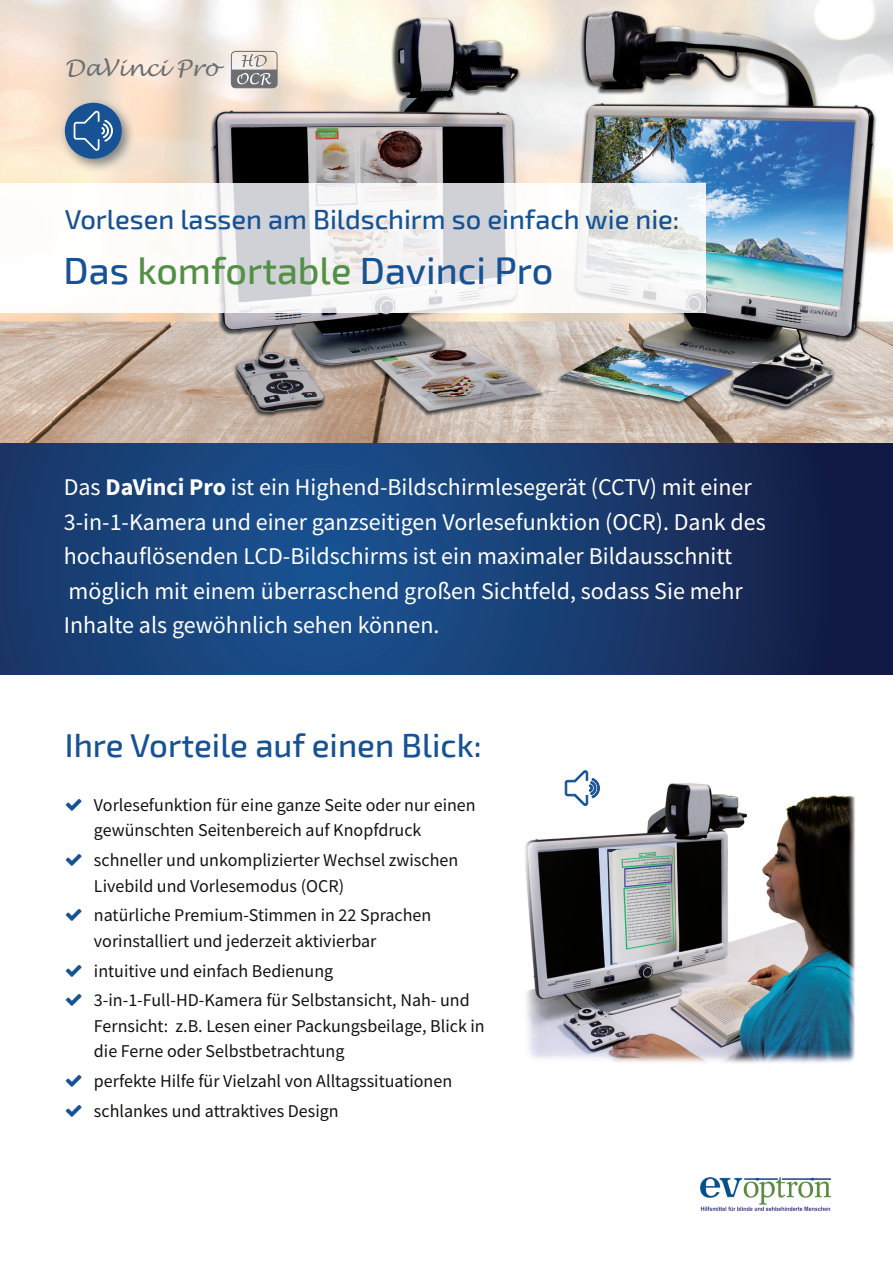
<style>
.page{position:relative;width:893px;height:1263px;background:#fff}
.page>*{position:absolute;margin:0;border:0;box-sizing:border-box;transform-origin:0 0}
.t1{font:500 37.8px "Exo 2";color:#165294}
.t2{font:500 33px "Exo 2";color:#165294}
.t3{font:500 27.3px "Exo 2";color:#165294}
.t4{font:24px/34.5px "Source Sans Pro";color:#fff}
.t5{font:italic 22.5px "Lucida Handwriting";color:#6c6e71}
.t6{font:18px/25.5px "Source Sans Pro";color:#121311}
.s1{color:#529045}
.s2{font-weight:700}
</style>
<div class="page">
<img style="left:105px;top:0;width:788px;height:99px">
<img style="left:578px;top:99px;width:315px;height:99px">
<img style="left:105px;top:99px;width:473px;height:84px">
<img style="left:683px;top:198px;width:210px;height:245px">
<img style="left:0;top:312px;width:683px;height:131px">
<img style="left:525px;top:782px;width:330px;height:281px">
<svg style="left:0;top:443px;width:893px;height:231px;background:#183b6f"></svg>
<img style="left:214px;top:183px;width:492px;height:129px">
<svg style="left:231px;top:54px;width:46px;height:34px"></svg>
<div style="left:231px;top:51px;width:46px;height:37px;border:1px solid #6c6e71;border-radius:4px"></div>
<img style="left:60px;top:98px;width:75px;height:74px">
<div style="left:65px;top:103px;width:57px;height:56px;background:#165294;border-radius:50%"></div>
<svg style="left:74px;top:111px;width:39px;height:40px"></svg>
<svg style="left:565px;top:770px;width:35px;height:36px"></svg>
<img style="left:700px;top:1178px;width:130px;height:32px">
<p class="t5" style="left:65px;top:55px;width:155px">DaVinci Pro</p>
<h3 class="t3" style="left:65px;top:204px;width:616px">Vorlesen lassen am Bildschirm so einfach wie nie:</h3>
<h1 class="t1" style="left:64px;top:248px;width:491px">Das <span class="s1">komfortable</span> Davinci Pro</h1>
<p class="t4" style="left:64px;top:470px;width:703px">Das <span class="s2">DaVinci Pro</span> ist ein Highend-Bildschirmlesegerät (CCTV) mit einer 3-in-1-Kamera und einer ganzseitigen Vorlesefunktion (OCR). Dank des hochauflösenden LCD-Bildschirms ist ein maximaler Bildausschnitt möglich mit einem überraschend großen Sichtfeld, sodass Sie mehr Inhalte als gewöhnlich sehen können.</p>
<h2 class="t2" style="left:65px;top:726px;width:418px">Ihre Vorteile auf einen Blick:</h2>
<p class="t6" style="left:94px;top:792px;width:383px">Vorlesefunktion für eine ganze Seite oder nur einen gewünschten Seitenbereich auf Knopfdruck</p>
<p class="t6" style="left:94px;top:847px;width:366px">schneller und unkomplizierter Wechsel zwischen<br>Livebild und Vorlesemodus (OCR)</p>
<p class="t6" style="left:94px;top:902px;width:339px">natürliche Premium-Stimmen in 22 Sprachen vorinstalliert und jederzeit aktivierbar</p>
<p class="t6" style="left:94px;top:956px;width:377px;line-height:29.7px">intuitive und einfach Bedienung<br>3-in-1-Full-HD-Kamera für Selbstansicht, Nah- und</p>
<p class="t6" style="left:94px;top:1013px;width:392px">Fernsicht: z.B. Lesen einer Packungsbeilage, Blick in die Ferne oder Selbstbetrachtung</p>
<p class="t6" style="left:94px;top:1066px;width:360px;line-height:29.7px">perfekte Hilfe für Vielzahl von Alltagssituationen schlankes und attraktives Design</p>
</div>
